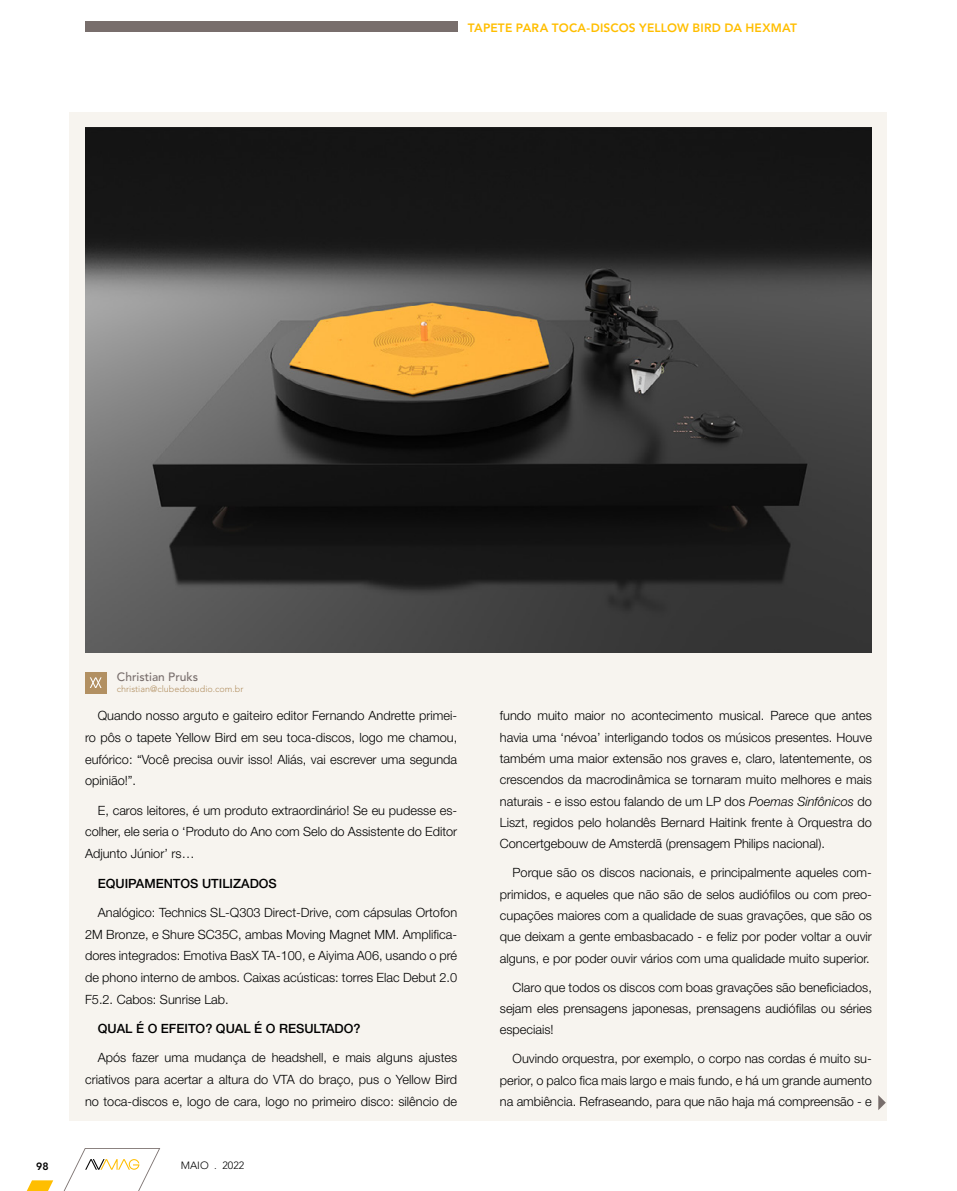
<style>
.page{position:relative;width:957px;height:1191px;background:#fff}
.page>*{position:absolute;margin:0;border:0;box-sizing:border-box;transform-origin:0 0}
.t1{font:300 12.75px/21.3px "Helvetica Neue LT Std";color:#000;text-align:justify}
.t2{font:500 12.75px "Helvetica Neue LT Std";color:#000}
.t3{font:800 12px "Avenir LT Std";letter-spacing:.015em;color:#ffbe00}
.t4{font:500 12px "Avenir LT Std";color:#786e6c}
.t5{font:300 10.5px "Avenir LT Std";color:#000}
.t6{font:800 10.5px "Avenir LT Std";color:#000}
.t7{font:300 9px "Avenir LT Std";color:#b29062}
.s1{font-style:italic}
</style>
<div class="page">
<svg style="left:26px;top:1148px;width:134px;height:43px"></svg>
<div style="left:70px;top:113px;width:817px;height:1007px;background:#f7f4ef"></div>
<div style="left:85px;top:672px;width:21px;height:21px;background:#b29062"></div>
<svg style="left:90px;top:677px;width:12px;height:11px"></svg>
<svg style="left:878px;top:1095px;width:8px;height:15px"></svg>
<div style="left:85px;top:21px;width:372px;height:11px;background:#786e6c"></div>
<img style="left:85px;top:128px;width:787px;height:524px">
<p class="t3" style="left:468px;top:21px;width:331px">TAPETE PARA TOCA-DISCOS YELLOW BIRD DA HEXMAT</p>
<p class="t4" style="left:117px;top:670px;width:83px">Christian Pruks</p>
<p class="t7" style="left:117px;top:683px;width:128px">christian@clubedoaudio.com.br</p>
<p class="t1" style="left:85px;top:704px;width:374px;line-height:21.8px;text-indent:13px">Quando nosso arguto e gaiteiro editor Fernando Andrette primei&shy;ro pôs o tapete Yellow Bird em seu toca-discos, logo me chamou, eufórico: “Você precisa ouvir isso! Aliás, vai escrever uma segunda opinião!”.</p>
<p class="t1" style="left:85px;top:799px;width:374px;line-height:21.8px;text-indent:13px">E, caros leitores, é um produto extraordinário! Se eu pudesse es&shy;colher, ele seria o ‘Produto do Ano com Selo do Assistente do Editor Adjunto Júnior’ rs…</p>
<p class="t2" style="left:98px;top:875px;width:181px">EQUIPAMENTOS UTILIZADOS</p>
<p class="t1" style="left:85px;top:901px;width:374px;line-height:21.8px;text-indent:13px">Analógico: Technics SL-Q303 Direct-Drive, com cápsulas Ortofon 2M Bronze, e Shure SC35C, ambas Moving Magnet MM. Amplifica&shy;dores integrados: Emotiva BasX TA-100, e Aiyima A06, usando o pré de phono interno de ambos. Caixas acústicas: torres Elac Debut 2.0<br>F5.2. Cabos: Sunrise Lab.</p>
<p class="t2" style="left:98px;top:1021px;width:264px">QUAL É O EFEITO? QUAL É O RESULTADO?</p>
<p class="t1" style="left:85px;top:1046px;width:374px;line-height:21.8px;text-indent:13px">Após fazer uma mudança de headshell, e mais alguns ajustes criativos para acertar a altura do VTA do braço, pus o Yellow Bird no toca-discos e, logo de cara, logo no primeiro disco: silêncio de</p>
<p class="t6" style="left:36px;top:1160px;width:14px">98</p>
<p class="t5" style="left:181px;top:1159px;width:65px">MAIO . 2022</p>
<p class="t1" style="left:500px;top:705px;width:373px">fundo muito maior no acontecimento musical. Parece que antes havia uma ‘névoa’ interligando todos os músicos presentes. Houve também uma maior extensão nos graves e, claro, latentemente, os crescendos da macrodinâmica se tornaram muito melhores e mais naturais - e isso estou falando de um LP dos <span class="s1">Poemas Sinfônicos</span> do Liszt, regidos pelo holandês Bernard Haitink frente à Orquestra do Concertgebouw de Amsterdã (prensagem Philips nacional).</p>
<p class="t1" style="left:500px;top:861px;width:373px;text-indent:13px">Porque são os discos nacionais, e principalmente aqueles com&shy;primidos, e aqueles que não são de selos audiófilos ou com preo&shy;cupações maiores com a qualidade de suas gravações, que são os que deixam a gente embasbacado - e feliz por poder voltar a ouvir alguns, e por poder ouvir vários com uma qualidade muito superior.</p>
<p class="t1" style="left:500px;top:976px;width:373px;text-indent:13px">Claro que todos os discos com boas gravações são beneficiados, sejam eles prensagens japonesas, prensagens audiófilas ou séries especiais!</p>
<p class="t1" style="left:500px;top:1047px;width:373px;text-indent:13px">Ouvindo orquestra, por exemplo, o corpo nas cordas é muito su&shy;perior, o palco fica mais largo e mais fundo, e há um grande aumento na ambiência. Refraseando, para que não haja má compreensão - e</p>
</div>
